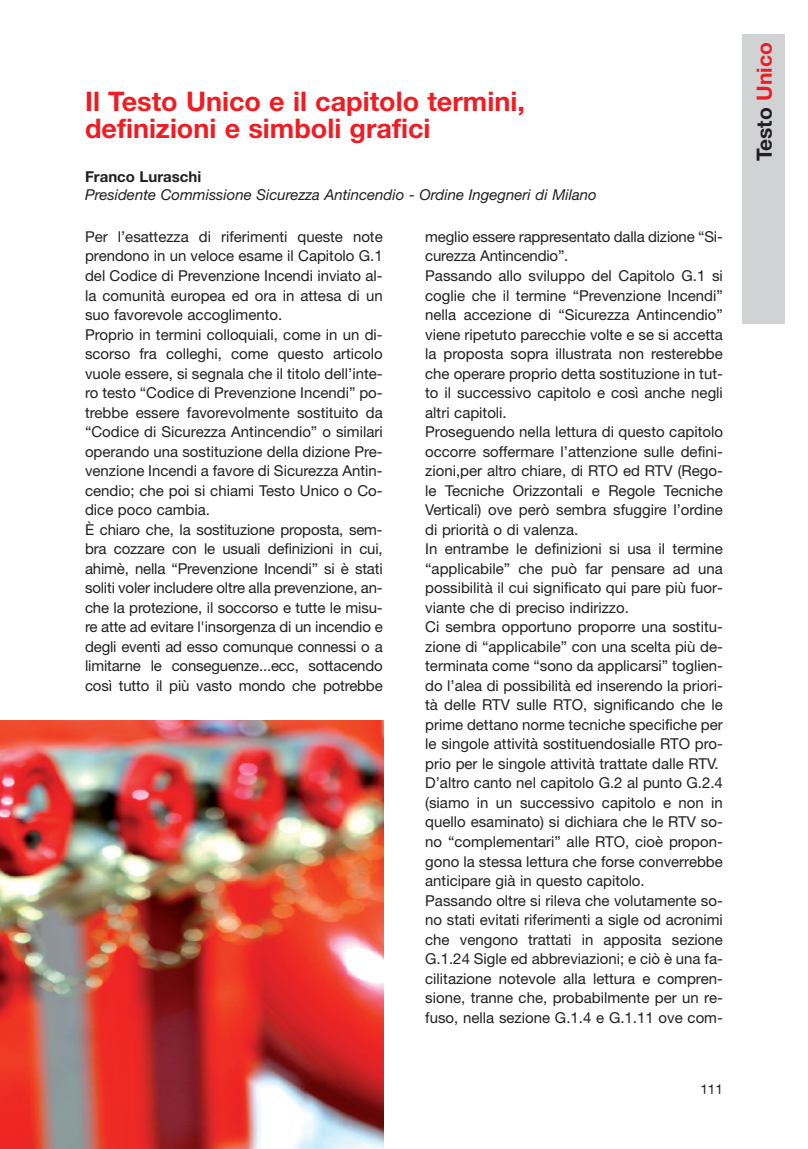
<style>
.page{position:relative;width:808px;height:1149px;background:#fff}
.page>*{position:absolute;margin:0;border:0;box-sizing:border-box;transform-origin:0 0}
.t1{font:700 27px/27px "Helvetica Neue";color:#ee1d23}
.t2{font:700 21px "Helvetica Neue";color:#231f20}
.t3{font:15px/19.5px "Helvetica Neue";color:#231f20}
.t4{font:italic 15px "Helvetica Neue";color:#231f20}
.t5{font:700 15px "Helvetica Neue";color:#231f20}
.t6{font:13.5px "Helvetica Neue";color:#231f20}
.s1{color:#ee1d23}
</style>
<div class="page">
<div style="left:742px;top:34px;width:43px;height:289px;background:#d1d2d4"></div>
<img style="left:0;top:720px;width:383px;height:428px">
<h1 class="t1" style="left:85px;top:88px;width:441px">Il Testo Unico e il capitolo termini, definizioni e simboli grafici</h1>
<p class="t5" style="left:85px;top:167px;width:118px">Franco Luraschi</p>
<p class="t4" style="left:85px;top:185px;width:513px">Presidente Commissione Sicurezza Antincendio - Ordine Ingegneri di Milano</p>
<p class="t3" style="left:85px;top:226px;width:299px">Per l’esattezza di riferimenti queste note prendono in un veloce esame il Capitolo G.1 del Codice di Prevenzione Incendi inviato al&shy;la comunità europea ed ora in attesa di un suo favorevole accoglimento.<br>Proprio in termini colloquiali, come in un di&shy;scorso fra colleghi, come questo articolo vuole essere, si segnala che il titolo dell’inte&shy;ro testo “Codice di Prevenzione Incendi” po&shy;trebbe essere favorevolmente sostituito da “Codice di Sicurezza Antincendio” o similari operando una sostituzione della dizione Pre&shy;venzione Incendi a favore di Sicurezza Antin&shy;cendio; che poi si chiami Testo Unico o Co&shy;dice poco cambia.<br>È chiaro che, la sostituzione proposta, sem&shy;bra cozzare con le usuali definizioni in cui, ahimè, nella “Prevenzione Incendi” si è stati soliti voler includere oltre alla prevenzione, an&shy;che la protezione, il soccorso e tutte le misu&shy;re atte ad evitare l'insorgenza di un incendio e degli eventi ad esso comunque connessi o a limitarne le conseguenze...ecc, sottacendo così tutto il più vasto mondo che potrebbe</p>
<p class="t3" style="left:425px;top:226px;width:299px">meglio essere rappresentato dalla dizione “Si&shy;curezza Antincendio”.<br>Passando allo sviluppo del Capitolo G.1 si coglie che il termine “Prevenzione Incendi” nella accezione di “Sicurezza Antincendio” viene ripetuto parecchie volte e se si accetta la proposta sopra illustrata non resterebbe che operare proprio detta sostituzione in tut&shy;to il successivo capitolo e così anche negli altri capitoli.<br>Proseguendo nella lettura di questo capitolo occorre soffermare l’attenzione sulle defini&shy;zioni,per altro chiare, di RTO ed RTV (Rego&shy;le Tecniche Orizzontali e Regole Tecniche Verticali) ove però sembra sfuggire l’ordine di priorità o di valenza.<br>In entrambe le definizioni si usa il termine “applicabile” che può far pensare ad una possibilità il cui significato qui pare più fuor&shy;viante che di preciso indirizzo.<br>Ci sembra opportuno proporre una sostitu&shy;zione di “applicabile” con una scelta più de&shy;terminata come “sono da applicarsi” toglien&shy;do l’alea di possibilità ed inserendo la priori&shy;tà delle RTV sulle RTO, significando che le prime dettano norme tecniche specifiche per le singole attività sostituendosialle RTO pro&shy;prio per le singole attività trattate dalle RTV.<br>D’altro canto nel capitolo G.2 al punto G.2.4 (siamo in un successivo capitolo e non in quello esaminato) si dichiara che le RTV so&shy;no “complementari” alle RTO, cioè propon&shy;gono la stessa lettura che forse converrebbe anticipare già in questo capitolo.<br>Passando oltre si rileva che volutamente so&shy;no stati evitati riferimenti a sigle od acronimi che vengono trattati in apposita sezione G.1.24 Sigle ed abbreviazioni; e ciò è una fa&shy;cilitazione notevole alla lettura e compren&shy;sione, tranne che, probabilmente per un re&shy;fuso, nella sezione G.1.4 e G.1.11 ove com-</p>
<p class="t6" style="left:700px;top:1080px;width:24px">111</p>
<h2 class="t2" style="left:751px;top:161px;width:120px;rotate:-90deg">Testo <span class="s1">Unico</span></h2>
</div>
